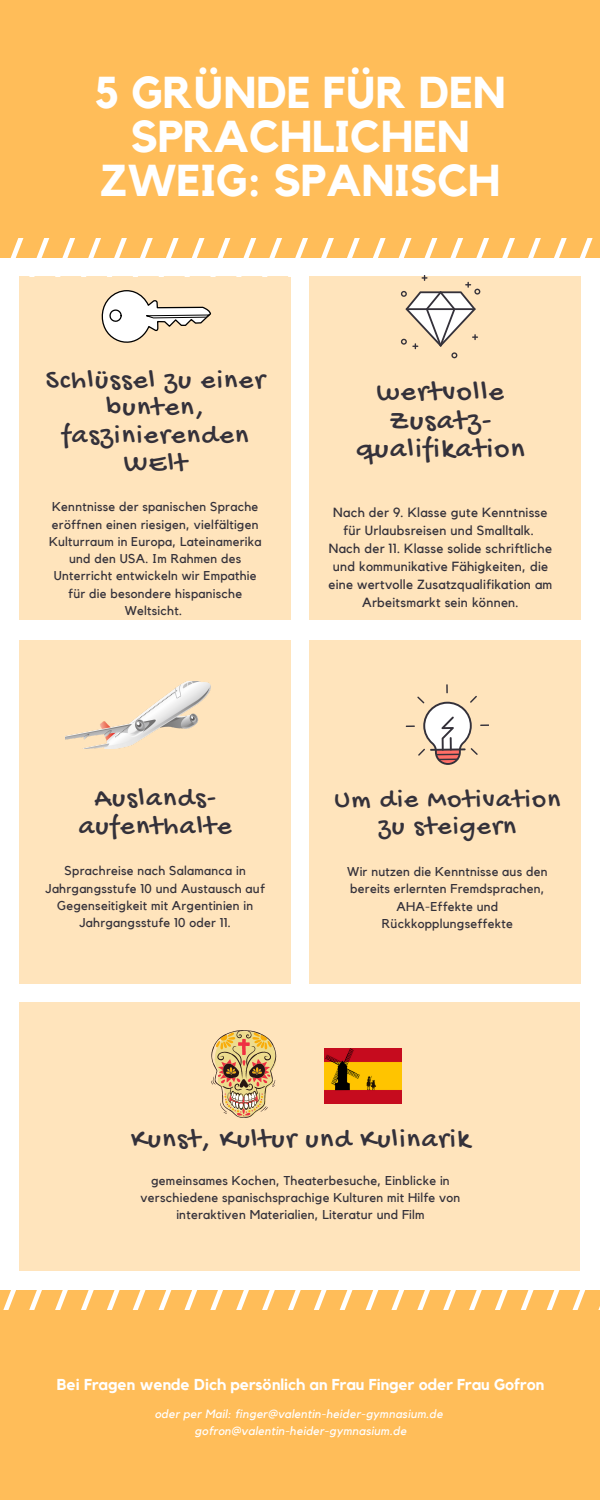
<style>
.page{position:relative;width:600px;height:1500px;background:#fff}
.page>*{position:absolute;margin:0;border:0;box-sizing:border-box;transform-origin:0 0}
.t1{font:700 44.5px/44.2px "Kollektif";color:#fff;text-align:center}
.t2{font:29.1px/28.8px "Gochi Hand";letter-spacing:.05em;color:#34313a;text-align:center}
.t3{font:28px/27.8px "Gochi Hand";letter-spacing:.05em;color:#34313a;text-align:center}
.t4{font:27.1px/26.9px "Gochi Hand";letter-spacing:.05em;color:#34313a;text-align:center}
.t5{font:700 15.8px "Kollektif";color:#fff}
.t6{font:13.2px/17.9px "Kollektif";letter-spacing:.02em;color:#34313a;text-align:center}
.t7{font:12.8px/17.2px "Kollektif";letter-spacing:.02em;color:#34313a;text-align:center}
.t8{font:italic 12px "Kollektif";letter-spacing:.02em;color:#fff}
</style>
<div class="page">
<div style="left:0;top:0;width:600px;height:257px;background:#ffbd59"></div>
<div style="left:0;top:1290px;width:600px;height:210px;background:#ffbd59"></div>
<div style="left:19px;top:276px;width:272px;height:343px;background:#ffe4bc"></div>
<div style="left:19px;top:640px;width:272px;height:344px;background:#ffe4bc"></div>
<div style="left:309px;top:276px;width:271px;height:343px;background:#ffe4bc"></div>
<div style="left:309px;top:640px;width:271px;height:344px;background:#ffe4bc"></div>
<svg style="left:406px;top:684px;width:83px;height:81px"></svg>
<div style="left:19px;top:1002px;width:561px;height:268px;background:#ffe4bc"></div>
<svg style="left:3px;top:1290px;width:597px;height:19px"></svg>
<svg style="left:0;top:239px;width:600px;height:119px"></svg>
<img style="left:66px;top:682px;width:145px;height:66px">
<svg style="left:211px;top:1030px;width:65px;height:88px"></svg>
<img style="left:325px;top:1049px;width:77px;height:55px">
<p class="t1" style="left:94px;top:72px;width:413px">5 GRÜNDE FÜR DEN<br>SPRACHLICHEN<br>ZWEIG: SPANISCH</p>
<p class="t3" style="left:46px;top:368px;width:220px">Schlüssel zu einer bunten, faszinierenden<br>WElt</p>
<p class="t7" style="left:49px;top:499px;width:214px">Kenntnisse der spanischen Sprache eröffnen einen riesigen, vielfältigen<br>Kulturraum in Europa, Lateinamerika und den USA. Im Rahmen des<br>Unterricht entwickeln wir Empathie für die besondere hispanische<br>Weltsicht.</p>
<p class="t2" style="left:356px;top:379px;width:170px">wertvolle<br>Zusatz&shy;qualifikation</p>
<p class="t6" style="left:333px;top:504px;width:216px">Nach der 9. Klasse gute Kenntnisse für Urlaubsreisen und Smalltalk.</p>
<p class="t6" style="left:328px;top:540px;width:225px">Nach der 11. Klasse solide schriftliche und kommunikative Fähigkeiten, die eine wertvolle Zusatzqualifikation am Arbeitsmarkt sein können.</p>
<p class="t3" style="left:79px;top:786px;width:155px">Auslands&shy;aufenthalte</p>
<p class="t7" style="left:46px;top:863px;width:221px">Sprachreise nach Salamanca in<br>Jahrgangsstufe 10 und Austausch auf<br>Gegenseitigkeit mit Argentinien in<br>Jahrgangsstufe 10 oder 11.</p>
<p class="t4" style="left:334px;top:788px;width:228px">Um die Motivation zu steigern</p>
<p class="t7" style="left:347px;top:863px;width:202px">Wir nutzen die Kenntnisse aus den bereits erlernten Fremdsprachen,<br>AHA-Effekte und<br>Rückkopplungseffekte</p>
<p class="t3" style="left:131px;top:1127px;width:340px">Kunst, Kultur und Kulinarik</p>
<p class="t7" style="left:141px;top:1172px;width:321px">gemeinsames Kochen, Theaterbesuche, Einblicke in verschiedene spanischsprachige Kulturen mit Hilfe von interaktiven Materialien, Literatur und Film</p>
<p class="t5" style="left:57px;top:1378px;width:489px">Bei Fragen wende Dich persönlich an Frau Finger oder Frau Gofron</p>
<p class="t8" style="left:155px;top:1408px;width:290px">oder per Mail: finger@valentin-heider-gymnasium.de</p>
<p class="t8" style="left:195px;top:1425px;width:213px">gofron@valentin-heider-gymnasium.de</p>
</div>
